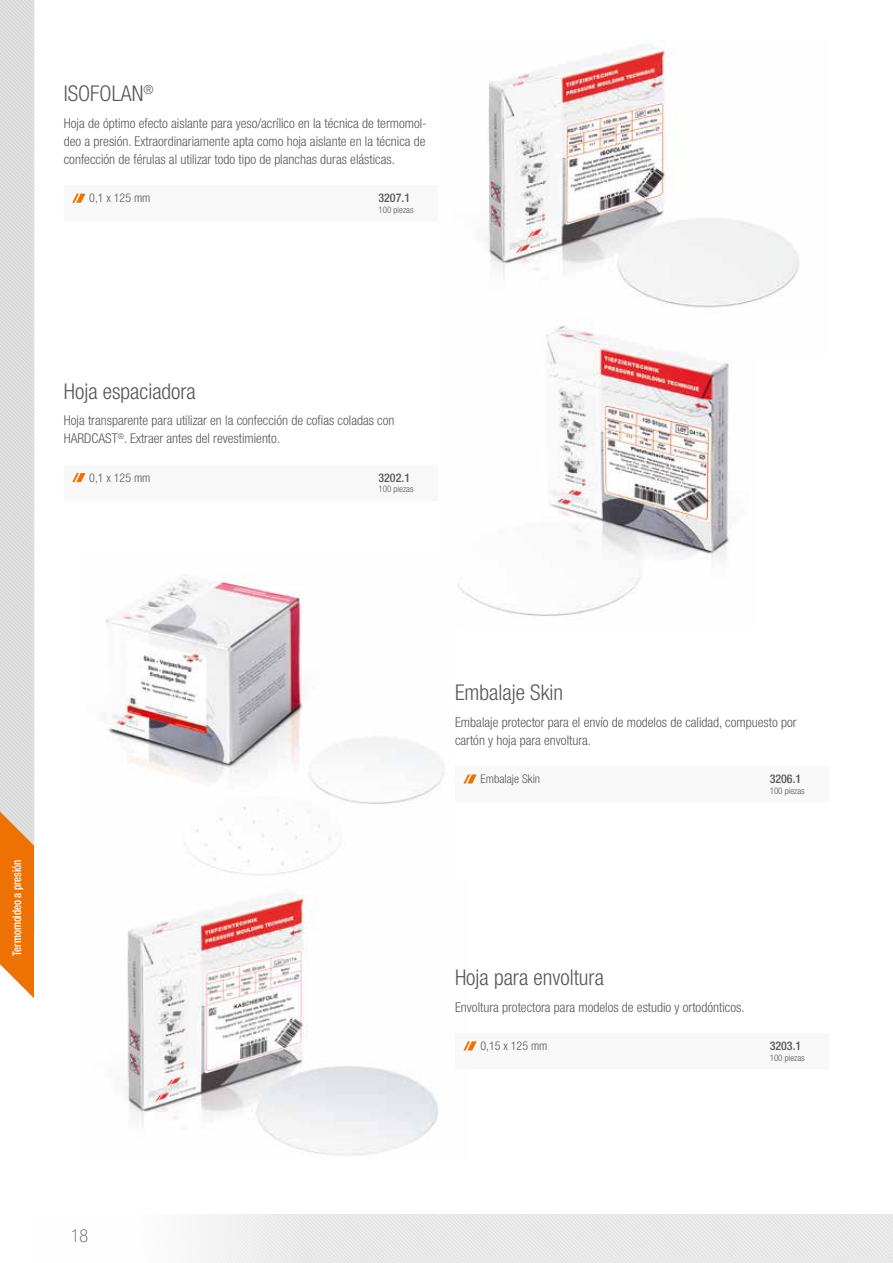
<style>
.page{position:relative;width:893px;height:1263px;background:#fff}
.page>*{position:absolute;margin:0;border:0;box-sizing:border-box;transform-origin:0 0}
.t1{font:300 condensed 21.75px "Helvetica Neue LT Pro";color:#575756}
.t2{font:100 condensed 18px "Helvetica Neue LT Pro";color:#575756}
.t3{font:300 condensed 13.5px/18px "Helvetica Neue LT Pro";color:#575756}
.t4{font:300 condensed 12px "Helvetica Neue LT Pro";color:#575756}
.t5{font:500 condensed 12px "Helvetica Neue LT Pro";color:#575756}
.t6{font:500 condensed 12px "Helvetica Neue LT Pro";letter-spacing:-.005em;color:#fff;scale:.9 1}
.t7{font:300 condensed 9px "Helvetica Neue LT Pro";color:#575756}
</style>
<div class="page">
<img style="left:187px;top:1214px;width:706px;height:49px">
<div style="left:0;top:0;width:34px;height:799px;background:#ddd"></div>
<svg style="left:0;top:799px;width:34px;height:199px;background:#ec8d38"></svg>
<img style="left:123px;top:894px;width:316px;height:262px">
<img style="left:484px;top:41px;width:316px;height:267px">
<svg style="left:72px;top:193px;width:14px;height:10px"></svg>
<img style="left:457px;top:325px;width:274px;height:291px">
<svg style="left:72px;top:473px;width:14px;height:10px"></svg>
<img style="left:105px;top:574px;width:339px;height:301px">
<svg style="left:463px;top:774px;width:14px;height:10px"></svg>
<svg style="left:463px;top:1041px;width:14px;height:10px"></svg>
<h1 class="t1" style="left:64px;top:81px;width:91px">ISOFOLAN<sup>®</sup></h1>
<p class="t3" style="left:64px;top:114px;width:364px;text-align:justify">Hoja de óptimo efecto aislante para yeso/acrílico en la técnica de termomol&shy;deo a presión. Extraordinariamente apta como hoja aislante en la técnica de confección de férulas al utilizar todo tipo de planchas duras elásticas.</p>
<p class="t4" style="left:89px;top:191px;width:63px">0,1 x 125 mm</p>
<p class="t5" style="left:378px;top:191px;width:33px">3207.1</p>
<p class="t7" style="left:378px;top:205px;width:37px">100 piezas</p>
<h1 class="t1" style="left:64px;top:379px;width:134px">Hoja espaciadora</h1>
<p class="t3" style="left:64px;top:411px;width:332px">Hoja transparente para utilizar en la confección de cofias coladas con<br>HARDCAST<sup>®</sup>. Extraer antes del revestimiento.</p>
<p class="t4" style="left:89px;top:470px;width:63px">0,1 x 125 mm</p>
<p class="t5" style="left:378px;top:470px;width:33px">3202.1</p>
<p class="t7" style="left:378px;top:484px;width:37px">100 piezas</p>
<p class="t6" style="left:10px;top:956px;width:108px;rotate:-90deg">Termomoldeo a presión</p>
<h2 class="t2" style="left:71px;top:1226px;width:19px">18</h2>
<h1 class="t1" style="left:455px;top:680px;width:110px">Embalaje Skin</h1>
<p class="t3" style="left:455px;top:713px;width:343px">Embalaje protector para el envío de modelos de calidad, compuesto por cartón y hoja para envoltura.</p>
<p class="t4" style="left:480px;top:772px;width:61px">Embalaje Skin</p>
<p class="t5" style="left:770px;top:772px;width:33px">3206.1</p>
<p class="t7" style="left:770px;top:785px;width:37px">100 piezas</p>
<h1 class="t1" style="left:455px;top:965px;width:150px">Hoja para envoltura</h1>
<p class="t3" style="left:455px;top:998px;width:291px">Envoltura protectora para modelos de estudio y ortodónticos.</p>
<p class="t4" style="left:480px;top:1039px;width:68px">0,15 x 125 mm</p>
<p class="t5" style="left:770px;top:1038px;width:33px">3203.1</p>
<p class="t7" style="left:770px;top:1052px;width:37px">100 piezas</p>
</div>
